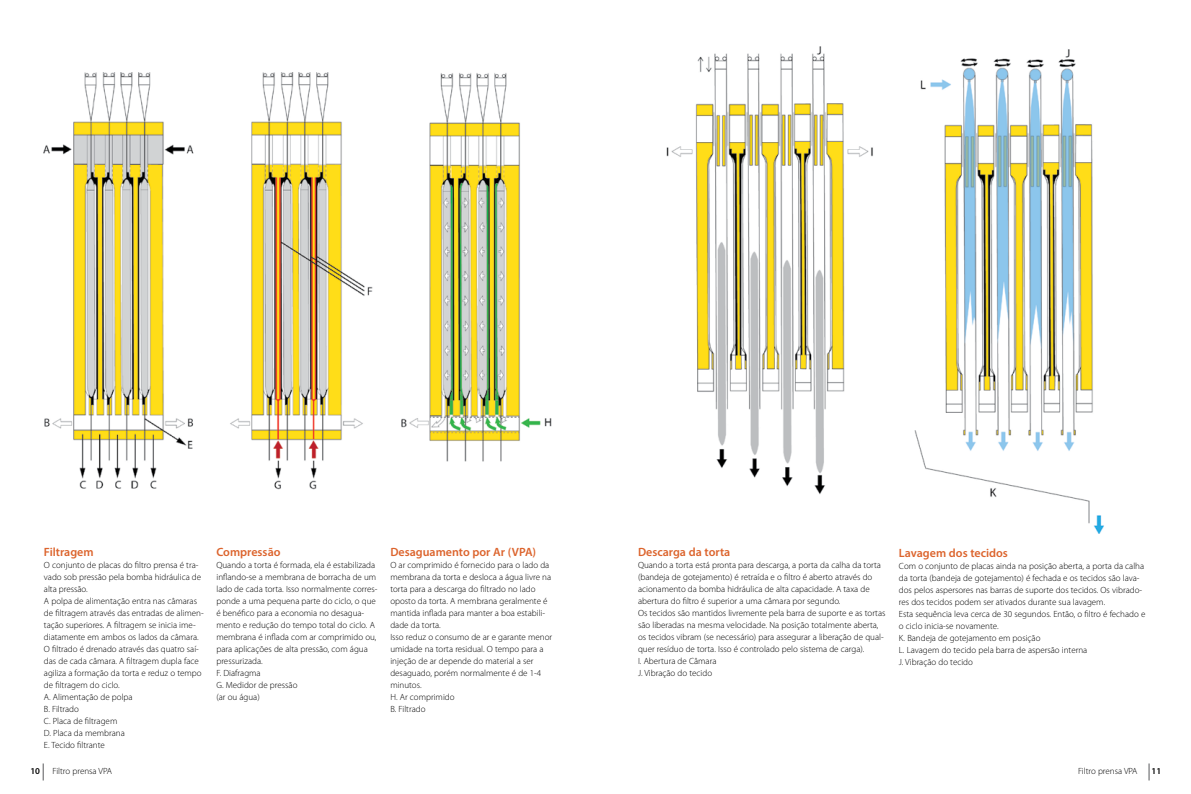
<style>
.page{position:relative;width:1191px;height:794px;background:#fff}
.page>*{position:absolute;margin:0;border:0;box-sizing:border-box;transform-origin:0 0}
.t1{font:600 12px "Myriad Pro";color:#dc642d}
.t2{font:300 9px/12px "Myriad Pro";color:#000}
.t3{font:600 9px "Myriad Pro";color:#000}
</style>
<div class="page">
<svg style="left:1148px;top:763px;width:1px;height:17px"></svg>
<svg style="left:43px;top:763px;width:1px;height:17px"></svg>
<img style="left:44px;top:72px;width:508px;height:418px">
<img style="left:666px;top:46px;width:438px;height:488px">
<h1 class="t1" style="left:44px;top:544px;width:51px">Filtragem</h1>
<p class="t2" style="left:44px;top:559px;width:161px">O conjunto de placas do filtro prensa é tra&shy;vado sob pressão pela bomba hidráulica de alta pressão.<br>A polpa de alimentação entra nas câmaras de filtragem através das entradas de alimen&shy;tação superiores. A filtragem se inicia ime&shy;diatamente em ambos os lados da câmara.<br>O filtrado é drenado através das quatro saí&shy;das de cada câmara. A filtragem dupla face agiliza a formação da torta e reduz o tempo de filtragem do ciclo.<br>A. Alimentação de polpa<br>B. Filtrado<br>C. Placa de filtragem<br>D. Placa da membrana<br>E. Tecido filtrante</p>
<h1 class="t1" style="left:216px;top:544px;width:66px">Compressão</h1>
<p class="t2" style="left:216px;top:559px;width:163px">Quando a torta é formada, ela é estabilizada inflando-se a membrana de borracha de um lado de cada torta. Isso normalmente corres&shy;ponde a uma pequena parte do ciclo, o que é benéfico para a economia no desagua&shy;mento e redução do tempo total do ciclo. A membrana é inflada com ar comprimido ou, para aplicações de alta pressão, com água pressurizada.<br>F. Diafragma<br>G. Medidor de pressão<br>(ar ou água)</p>
<h1 class="t1" style="left:390px;top:544px;width:147px">Desaguamento por Ar (VPA)</h1>
<p class="t2" style="left:390px;top:559px;width:163px">O ar comprimido é fornecido para o lado da membrana da torta e desloca a água livre na torta para a descarga do filtrado no lado oposto da torta. A membrana geralmente é mantida inflada para manter a boa estabili&shy;dade da torta.<br>Isso reduz o consumo de ar e garante menor umidade na torta residual. O tempo para a injeção de ar depende do material a ser desaguado, porém normalmente é de 1-4 minutos.<br>H. Ar comprimido<br>B. Filtrado</p>
<h1 class="t1" style="left:638px;top:544px;width:94px">Descarga da torta</h1>
<p class="t2" style="left:638px;top:559px;width:249px">Quando a torta está pronta para descarga, a porta da calha da torta (bandeja de gotejamento) é retraída e o filtro é aberto através do acionamento da bomba hidráulica de alta capacidade. A taxa de abertura do filtro é superior a uma câmara por segundo.<br>Os tecidos são mantidos livremente pela barra de suporte e as tortas são liberadas na mesma velocidade. Na posição totalmente aberta, os tecidos vibram (se necessário) para assegurar a liberação de qual&shy;quer resíduo de torta. Isso é controlado pelo sistema de carga).<br>I. Abertura de Câmara<br>J. Vibração do tecido</p>
<h1 class="t1" style="left:899px;top:545px;width:111px">Lavagem dos tecidos</h1>
<p class="t2" style="left:899px;top:560px;width:248px">Com o conjunto de placas ainda na posição aberta, a porta da calha da torta (bandeja de gotejamento) é fechada e os tecidos são lava&shy;dos pelos aspersores nas barras de suporte dos tecidos. Os vibrado&shy;res dos tecidos podem ser ativados durante sua lavagem.<br>Esta sequência leva cerca de 30 segundos. Então, o filtro é fechado e o ciclo inicia-se novamente.<br>K. Bandeja de gotejamento em posição<br>L. Lavagem do tecido pela barra de aspersão interna<br>J. Vibração do tecido</p>
<p class="t3" style="left:30px;top:765px;width:11px">10</p>
<p class="t2" style="left:52px;top:765px;width:61px">Filtro prensa VPA</p>
<p class="t2" style="left:1078px;top:765px;width:61px">Filtro prensa VPA</p>
<p class="t3" style="left:1151px;top:765px;width:11px">11</p>
</div>
